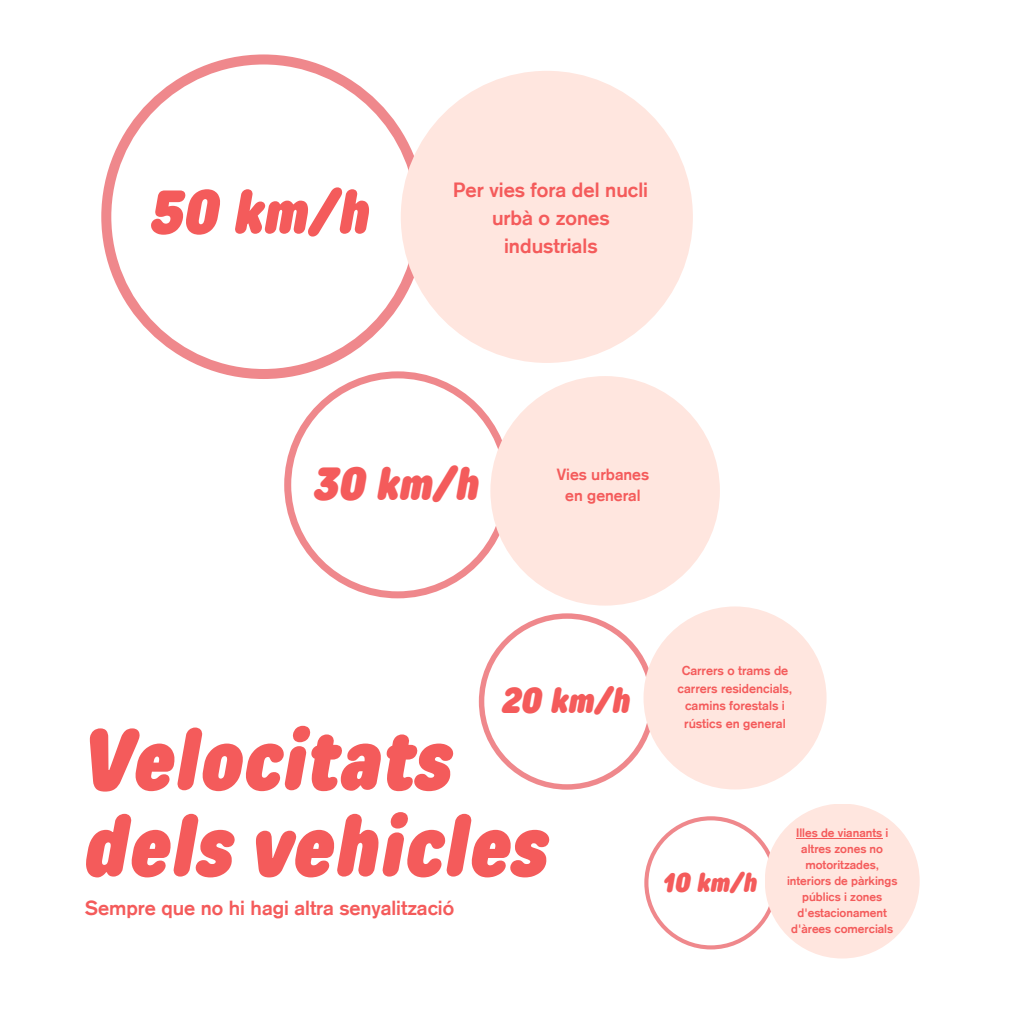
<style>
.page{position:relative;width:1013px;height:1013px;background:#fff}
.page>*{position:absolute;margin:0;border:0;box-sizing:border-box;transform-origin:0 0}
.t1{font:italic 900 86.5px/86.2px "TT Rounds Condensed";color:#f45b5b}
.t2{font:italic 900 61.38px "TT Rounds Condensed";color:#f45b5b}
.t3{font:italic 900 46.25px "TT Rounds Condensed";color:#f45b5b}
.t4{font:italic 900 36px "TT Rounds Condensed";color:#f45b5b}
.t5{font:italic 900 27.12px "TT Rounds Condensed";color:#f45b5b}
.t6{font:700 20.12px/27.9px "Akzidenz Grotesk";color:#f45b5b;text-align:center}
.t7{font:700 19.88px "Akzidenz Grotesk";color:#f45b5b}
.t8{font:700 15.88px/21.9px "Akzidenz Grotesk";color:#f45b5b;text-align:center}
.t9{font:700 12.62px/17.5px "Akzidenz Grotesk";color:#f45b5b;text-align:center}
.t10{font:700 11.88px/16px "Akzidenz Grotesk";color:#f45b5b;text-align:center}
</style>
<div class="page">
<svg style="left:101px;top:54px;width:325px;height:325px"></svg>
<svg style="left:284px;top:371px;width:219px;height:227px"></svg>
<div style="left:401px;top:71px;width:292px;height:292px;background:#ffe6df;border-radius:50%"></div>
<div style="left:490px;top:376px;width:230px;height:229px;background:#ffe6df;border-radius:50%"></div>
<svg style="left:644px;top:816px;width:127px;height:133px"></svg>
<div style="left:764px;top:803px;width:155px;height:155px;background:#ffe6df;border-radius:50%"></div>
<hr style="left:796px;top:838px;width:86px;height:1px;background:#f45b5b">
<svg style="left:479px;top:613px;width:171px;height:176px"></svg>
<div style="left:643px;top:606px;width:183px;height:183px;background:#ffe6df;border-radius:50%"></div>
<h2 class="t2" style="left:151px;top:175px;width:221px">50 km/h</h2>
<h3 class="t6" style="left:453px;top:178px;width:196px">Per vies fora del nucli urbà o zones industrials</h3>
<h3 class="t3" style="left:315px;top:456px;width:167px">30 km/h</h3>
<h3 class="t8" style="left:557px;top:464px;width:94px">Vies urbanes en general</h3>
<h3 class="t4" style="left:502px;top:679px;width:130px">20 km/h</h3>
<h1 class="t1" style="left:85px;top:716px;width:465px">Velocitats dels vehicles</h1>
<h3 class="t7" style="left:85px;top:900px;width:370px">Sempre que no hi hagi altra senyalització</h3>
<p class="t9" style="left:677px;top:663px;width:116px">Carrers o trams de carrers residencials, camins forestals i rústics en general</p>
<h3 class="t5" style="left:663px;top:865px;width:96px">10 km/h</h3>
<p class="t10" style="left:787px;top:826px;width:112px">Illes de vianants i altres zones no motoritzades, interiors de pàrkings públics i zones d'estacionament d'àrees comercials</p>
</div>
